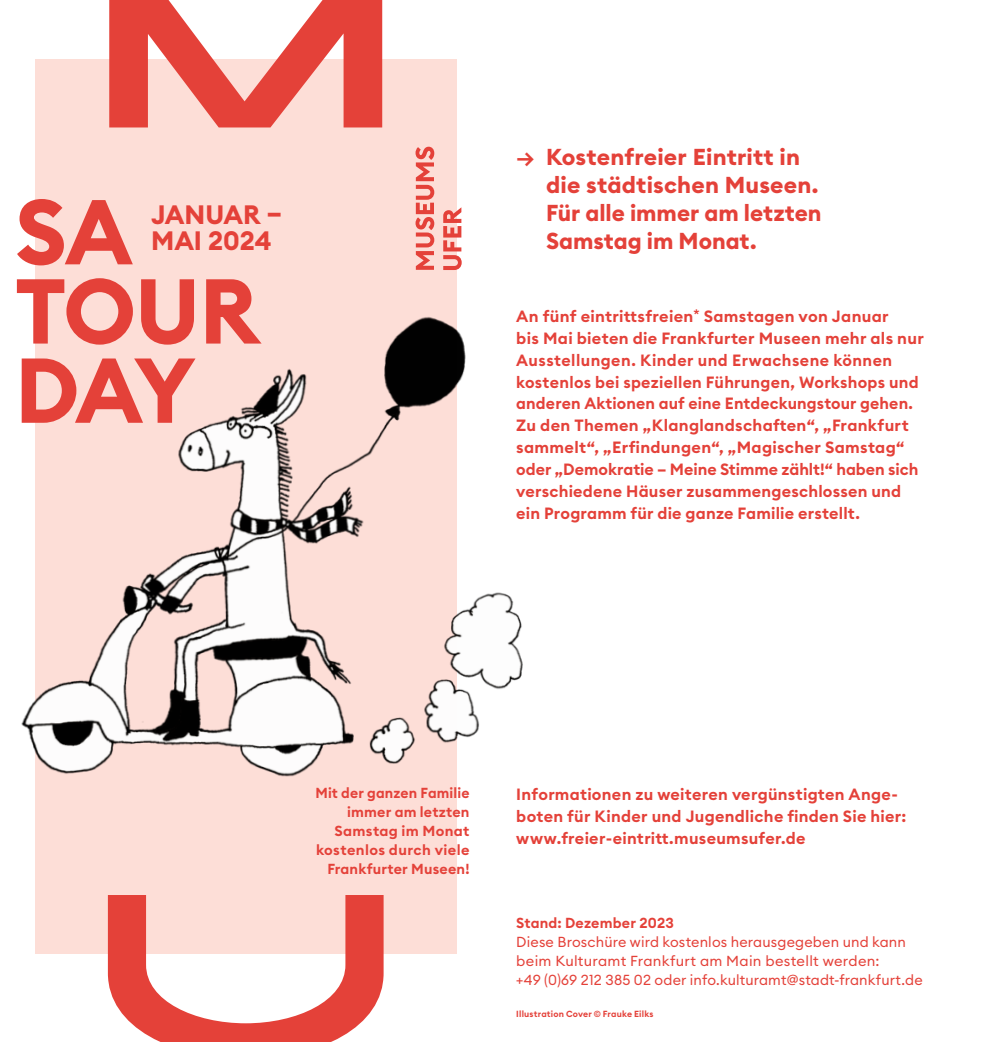
<style>
.page{position:relative;width:983px;height:1042px;background:#fff}
.page>*{position:absolute;margin:0;border:0;box-sizing:border-box;transform-origin:0 0}
.t1{font:700 90.48px/79.3px "Euclid Circular B";letter-spacing:-.03em;color:#e44139}
.t2{font:700 26.25px "Euclid Circular B";letter-spacing:-.005em;color:#e44139}
.t3{font:700 22.75px/28px "Euclid Circular B";color:#e44139}
.t4{font:600 16.1px/21.9px "Euclid Circular B";letter-spacing:.015em;color:#e44139}
.t5{font:14.35px/19.2px "Euclid Circular B";letter-spacing:.01em;color:#e44139}
.t6{font:600 14.35px/19.1px "Euclid Circular B";letter-spacing:.015em;color:#e44139;text-align:right}
.t7{font:600 8.75px "Euclid Circular B";letter-spacing:.02em;color:#e44139}
.s1{font-weight:600}
</style>
<div class="page">
<div style="left:35px;top:60px;width:421px;height:894px;background:#fdded7"></div>
<svg style="left:109px;top:0;width:273px;height:127px"></svg>
<svg style="left:443px;top:207px;width:18px;height:63px"></svg>
<svg style="left:415px;top:147px;width:19px;height:123px"></svg>
<svg style="left:108px;top:895px;width:275px;height:147px"></svg>
<img style="left:21px;top:312px;width:502px;height:475px">
<h1 class="t1" style="left:15px;top:194px;width:119px">SA</h1>
<h2 class="t2" style="left:151px;top:197px;width:132px">JANUAR –</h2>
<h2 class="t2" style="left:151px;top:223px;width:122px">MAI 2024</h2>
<h1 class="t1" style="left:15px;top:273px;width:246px">TOUR<br>DAY</h1>
<h3 class="t3" style="left:546px;top:143px;width:277px;text-indent:-30px"><span class="s1">→</span> Kostenfreier Eintritt in die städtischen Museen.<br>Für alle immer am letzten<br>Samstag im Monat.</h3>
<p class="t4" style="left:516px;top:305px;width:409px">An fünf eintrittsfreien<sup>*</sup> Samstagen von Januar<br>bis Mai bieten die Frankfurter Museen mehr als nur Ausstellungen. Kinder und Erwachsene können kostenlos bei speziellen Führungen, Workshops und anderen Aktionen auf eine Entdeckungstour gehen.<br>Zu den Themen „Klanglandschaften“, „Frankfurt sammelt“, „Erfindungen“, „Magischer Samstag“ oder „Demokratie – Meine Stimme zählt!“ haben sich verschiedene Häuser zusammengeschlossen und ein Programm für die ganze Familie erstellt.</p>
<p class="t6" style="left:315px;top:783px;width:155px">Mit der ganzen Familie immer am letzten<br>Samstag im Monat kostenlos durch viele<br>Frankfurter Museen!</p>
<p class="t4" style="left:516px;top:783px;width:391px">Informationen zu weiteren vergünstigten Ange&shy;boten für Kinder und Jugendliche finden Sie hier: www.freier-eintritt.museumsufer.de</p>
<p class="t6" style="left:516px;top:913px;width:159px">Stand: Dezember 2023</p>
<p class="t5" style="left:516px;top:932px;width:408px">Diese Broschüre wird kostenlos herausgegeben und kann beim Kulturamt Frankfurt am Main bestellt werden:<br>+49 (0)69 212 385 02 oder info.kulturamt@stadt-frankfurt.de</p>
<p class="t7" style="left:516px;top:1008px;width:139px">Illustration Cover © Frauke Eilks</p>
</div>
